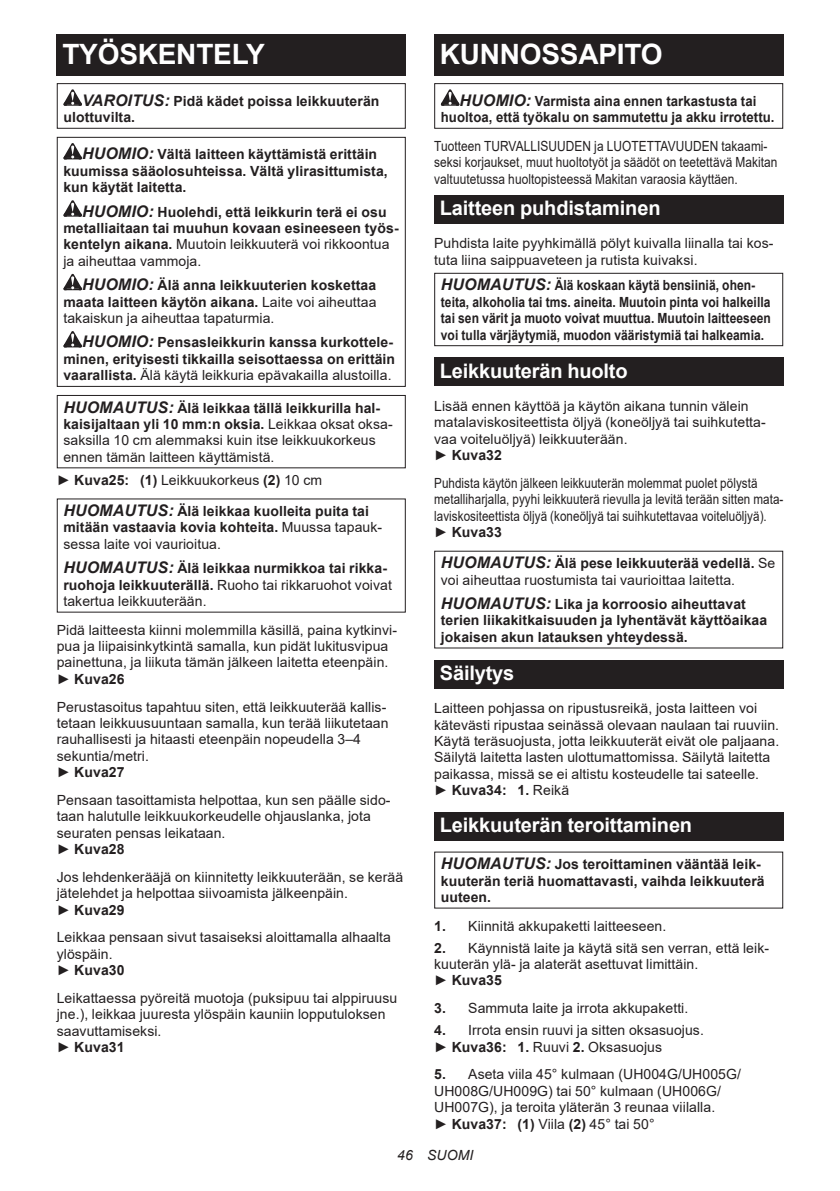
<style>
.page{position:relative;width:840px;height:1191px;background:#fff}
.page>*{position:absolute;margin:0;border:0;box-sizing:border-box;transform-origin:0 0}
.t1{font:700 28px "Arial";letter-spacing:-.01em;color:#fff}
.t2{font:700 20px "Arial";letter-spacing:-.01em;color:#fff}
.t3{font:14px/16.4px "Arial";letter-spacing:.005em;color:#231f20}
.t4{font:700 14px/16.4px "Arial";letter-spacing:.005em;color:#231f20}
.t5{font:700 14px/16.4px "Arial";letter-spacing:.005em;color:#231f20;scale:.86 1}
.t6{font:14px/16.4px "Arial";letter-spacing:.005em;color:#231f20;scale:.83 1}
.t7{font:14px/16.4px "Arial";letter-spacing:.005em;color:#231f20;scale:.85 1}
.t8{font:700 14px/16.4px "Arial";letter-spacing:.005em;color:#231f20;text-align:center;scale:.94 1}
.t9{font:italic 14px "Arial";letter-spacing:.005em;color:#231f20}
.s1{font-style:italic;font-size:16px}
.s2{font-weight:400}
.s3{font-weight:700;font-style:italic;font-size:16px}
.s4{font-weight:700}
</style>
<div class="page">
<div style="left:57px;top:34px;width:348px;height:41px;background:#231f20"></div>
<svg style="left:63px;top:89px;width:19px;height:17px"></svg>
<div style="left:57px;top:83px;width:348px;height:46px;border:1px solid #231f20"></div>
<svg style="left:63px;top:143px;width:19px;height:16px"></svg>
<svg style="left:63px;top:200px;width:19px;height:17px"></svg>
<svg style="left:63px;top:274px;width:19px;height:16px"></svg>
<svg style="left:63px;top:331px;width:19px;height:16px"></svg>
<div style="left:57px;top:137px;width:348px;height:250px;border:1px solid #231f20"></div>
<div style="left:57px;top:395px;width:348px;height:73px;border:1px solid #231f20"></div>
<div style="left:434px;top:34px;width:348px;height:41px;background:#231f20"></div>
<svg style="left:440px;top:89px;width:19px;height:17px"></svg>
<div style="left:434px;top:83px;width:348px;height:46px;border:1px solid #231f20"></div>
<div style="left:434px;top:195px;width:348px;height:28px;background:#231f20"></div>
<div style="left:434px;top:273px;width:348px;height:73px;border:1px solid #231f20"></div>
<div style="left:434px;top:357px;width:348px;height:29px;background:#231f20"></div>
<div style="left:434px;top:660px;width:348px;height:28px;background:#231f20"></div>
<div style="left:434px;top:812px;width:348px;height:28px;background:#231f20"></div>
<h1 class="t1" style="left:62px;top:34px;width:204px">TYÖSKENTELY</h1>
<p class="t4" style="left:63px;top:93px;width:317px;text-indent:19px"><span class="s1">VAROITUS:</span> Pidä kädet poissa leikkuuterän ulottuvilta.</p>
<p class="t4" style="left:63px;top:146px;width:325px;text-indent:19px"><span class="s1">HUOMIO:</span> Vältä laitteen käyttämistä erittäin kuumissa sääolosuhteissa. Vältä ylirasittumista, kun käytät laitetta.</p>
<p class="t4" style="left:63px;top:204px;width:336px;text-indent:19px"><span class="s1">HUOMIO:</span> Huolehdi, että leikkurin terä ei osu metalliaitaan tai muuhun kovaan esineeseen työs&shy;kentelyn aikana. <span class="s2">Muutoin leikkuuterä voi rikkoontua ja aiheuttaa vammoja.</span></p>
<p class="t4" style="left:63px;top:277px;width:314px;text-align:justify;text-indent:19px"><span class="s1">HUOMIO:</span> Älä anna leikkuuterien koskettaa maata laitteen käytön aikana. <span class="s2">Laite voi aiheuttaa takaiskun ja aiheuttaa tapaturmia.</span></p>
<p class="t4" style="left:63px;top:334px;width:333px;text-indent:19px"><span class="s1">HUOMIO:</span> Pensasleikkurin kanssa kurkottele&shy;minen, erityisesti tikkailla seisottaessa on erittäin vaarallista. <span class="s2">Älä käytä leikkuria epävakailla alustoilla.</span></p>
<p class="t3" style="left:63px;top:399px;width:330px"><span class="s3">HUOMAUTUS:</span> <span class="s4">Älä leikkaa tällä leikkurilla hal&shy;kaisijaltaan yli 10 mm:n oksia.</span> Leikkaa oksat oksa&shy;saksilla 10 cm alemmaksi kuin itse leikkuukorkeus ennen tämän laitteen käyttämistä.</p>
<p class="t3" style="left:57px;top:471px;width:267px">► <span class="s4">Kuva25: (1)</span> Leikkuukorkeus <span class="s4">(2)</span> 10 cm</p>
<p class="t4" style="left:63px;top:503px;width:320px"><span class="s1">HUOMAUTUS:</span> Älä leikkaa kuolleita puita tai mitään vastaavia kovia kohteita. <span class="s2">Muussa tapauk&shy;sessa laite voi vaurioitua.</span></p>
<p class="t4" style="left:63px;top:560px;width:330px"><span class="s1">HUOMAUTUS:</span> Älä leikkaa nurmikkoa tai rikka&shy;ruohoja leikkuuterällä. <span class="s2">Ruoho tai rikkaruohot voivat takertua leikkuuterään.</span></p>
<p class="t3" style="left:57px;top:621px;width:341px">Pidä laitteesta kiinni molemmilla käsillä, paina kytkinvi&shy;pua ja liipaisinkytkintä samalla, kun pidät lukitusvipua painettuna, ja liikuta tämän jälkeen laitetta eteenpäin. ► <span class="s4">Kuva26</span></p>
<p class="t3" style="left:57px;top:698px;width:333px">Perustasoitus tapahtuu siten, että leikkuuterää kallis&shy;tetaan leikkuusuuntaan samalla, kun terää liikutetaan rauhallisesti ja hitaasti eteenpäin nopeudella 3–4 sekuntia/metri.<br>► <span class="s4">Kuva27</span></p>
<p class="t3" style="left:57px;top:791px;width:335px">Pensaan tasoittamista helpottaa, kun sen päälle sido&shy;taan halutulle leikkuukorkeudelle ohjauslanka, jota seuraten pensas leikataan.<br>► <span class="s4">Kuva28</span></p>
<p class="t3" style="left:57px;top:868px;width:348px">Jos lehdenkerääjä on kiinnitetty leikkuuterään, se kerää jätelehdet ja helpottaa siivoamista jälkeenpäin.<br>► <span class="s4">Kuva29</span></p>
<p class="t3" style="left:57px;top:929px;width:335px">Leikkaa pensaan sivut tasaiseksi aloittamalla alhaalta ylöspäin.<br>► <span class="s4">Kuva30</span></p>
<p class="t3" style="left:57px;top:989px;width:342px">Leikattaessa pyöreitä muotoja (puksipuu tai alppiruusu jne.), leikkaa juuresta ylöspäin kauniin lopputuloksen saavuttamiseksi.<br>► <span class="s4">Kuva31</span></p>
<h1 class="t1" style="left:439px;top:34px;width:224px">KUNNOSSAPITO</h1>
<p class="t8" style="left:440px;top:93px;width:356px"><span class="s1">HUOMIO:</span> Varmista aina ennen tarkastusta tai huoltoa, että työkalu on sammutettu ja akku irrotettu.</p>
<p class="t7" style="left:434px;top:138px;width:405px">Tuotteen TURVALLISUUDEN ja LUOTETTAVUUDEN takaami&shy;seksi korjaukset, muut huoltotyöt ja säädöt on teetettävä Makitan valtuutetussa huoltopisteessä Makitan varaosia käyttäen.</p>
<h2 class="t2" style="left:439px;top:194px;width:222px">Laitteen puhdistaminen</h2>
<p class="t3" style="left:434px;top:235px;width:340px">Puhdista laite pyyhkimällä pölyt kuivalla liinalla tai kos&shy;tuta liina saippuaveteen ja rutista kuivaksi.</p>
<p class="t5" style="left:440px;top:277px;width:385px"><span class="s1">HUOMAUTUS:</span> Älä koskaan käytä bensiiniä, ohen&shy;teita, alkoholia tai tms. aineita. Muutoin pinta voi halkeilla tai sen värit ja muoto voivat muuttua. Muutoin laitteeseen voi tulla värjäytymiä, muodon vääristymiä tai halkeamia.</p>
<h2 class="t2" style="left:439px;top:356px;width:189px">Leikkuuterän huolto</h2>
<p class="t3" style="left:434px;top:398px;width:333px">Lisää ennen käyttöä ja käytön aikana tunnin välein matalaviskositeettista öljyä (koneöljyä tai suihkutetta&shy;vaa voiteluöljyä) leikkuuterään.<br>► <span class="s4">Kuva32</span></p>
<p class="t6" style="left:434px;top:474px;width:422px">Puhdista käytön jälkeen leikkuuterän molemmat puolet pölystä metalliharjalla, pyyhi leikkuuterä rievulla ja levitä terään sitten mata&shy;laviskositeettista öljyä (koneöljyä tai suihkutettavaa voiteluöljyä). ► <span class="s4">Kuva33</span></p>
<p class="t3" style="left:440px;top:555px;width:336px"><span class="s3">HUOMAUTUS:</span> <span class="s4">Älä pese leikkuuterää vedellä.</span> Se voi aiheuttaa ruostumista tai vaurioittaa laitetta.</p>
<p class="t4" style="left:440px;top:596px;width:328px"><span class="s1">HUOMAUTUS:</span> Lika ja korroosio aiheuttavat terien liikakitkaisuuden ja lyhentävät käyttöaikaa jokaisen akun latauksen yhteydessä.</p>
<h2 class="t2" style="left:439px;top:658px;width:76px">Säilytys</h2>
<p class="t3" style="left:434px;top:700px;width:346px">Laitteen pohjassa on ripustusreikä, josta laitteen voi kätevästi ripustaa seinässä olevaan naulaan tai ruuviin.<br>Käytä teräsuojusta, jotta leikkuuterät eivät ole paljaana.<br>Säilytä laitetta lasten ulottumattomissa. Säilytä laitetta paikassa, missä se ei altistu kosteudelle tai sateelle.<br>► <span class="s4">Kuva34: 1.</span> Reikä</p>
<h2 class="t2" style="left:439px;top:811px;width:254px">Leikkuuterän teroittaminen</h2>
<p class="t4" style="left:440px;top:856px;width:325px"><span class="s1">HUOMAUTUS:</span> Jos teroittaminen vääntää leik&shy;kuuterän teriä huomattavasti, vaihda leikkuuterä uuteen.</p>
<p class="t3" style="left:434px;top:917px;width:233px"><span class="s4">1.</span> Kiinnitä akkupaketti laitteeseen.</p>
<p class="t3" style="left:434px;top:939px;width:336px"><span class="s4">2.</span> Käynnistä laite ja käytä sitä sen verran, että leik&shy;kuuterän ylä- ja alaterät asettuvat limittäin.<br>► <span class="s4">Kuva35</span></p>
<p class="t3" style="left:434px;top:1000px;width:255px"><span class="s4">3.</span> Sammuta laite ja irrota akkupaketti.</p>
<p class="t3" style="left:434px;top:1022px;width:271px"><span class="s4">4.</span> Irrota ensin ruuvi ja sitten oksasuojus. ► <span class="s4">Kuva36: 1.</span> Ruuvi <span class="s4">2.</span> Oksasuojus</p>
<p class="t3" style="left:434px;top:1066px;width:308px"><span class="s4">5.</span> Aseta viila 45° kulmaan (UH004G/UH005G/ UH008G/UH009G) tai 50° kulmaan (UH006G/ UH007G), ja teroita yläterän 3 reunaa viilalla.<br>► <span class="s4">Kuva37: (1)</span> Viila <span class="s4">(2)</span> 45° tai 50°</p>
<p class="t9" style="left:397px;top:1146px;width:78px">46 SUOMI</p>
</div>
